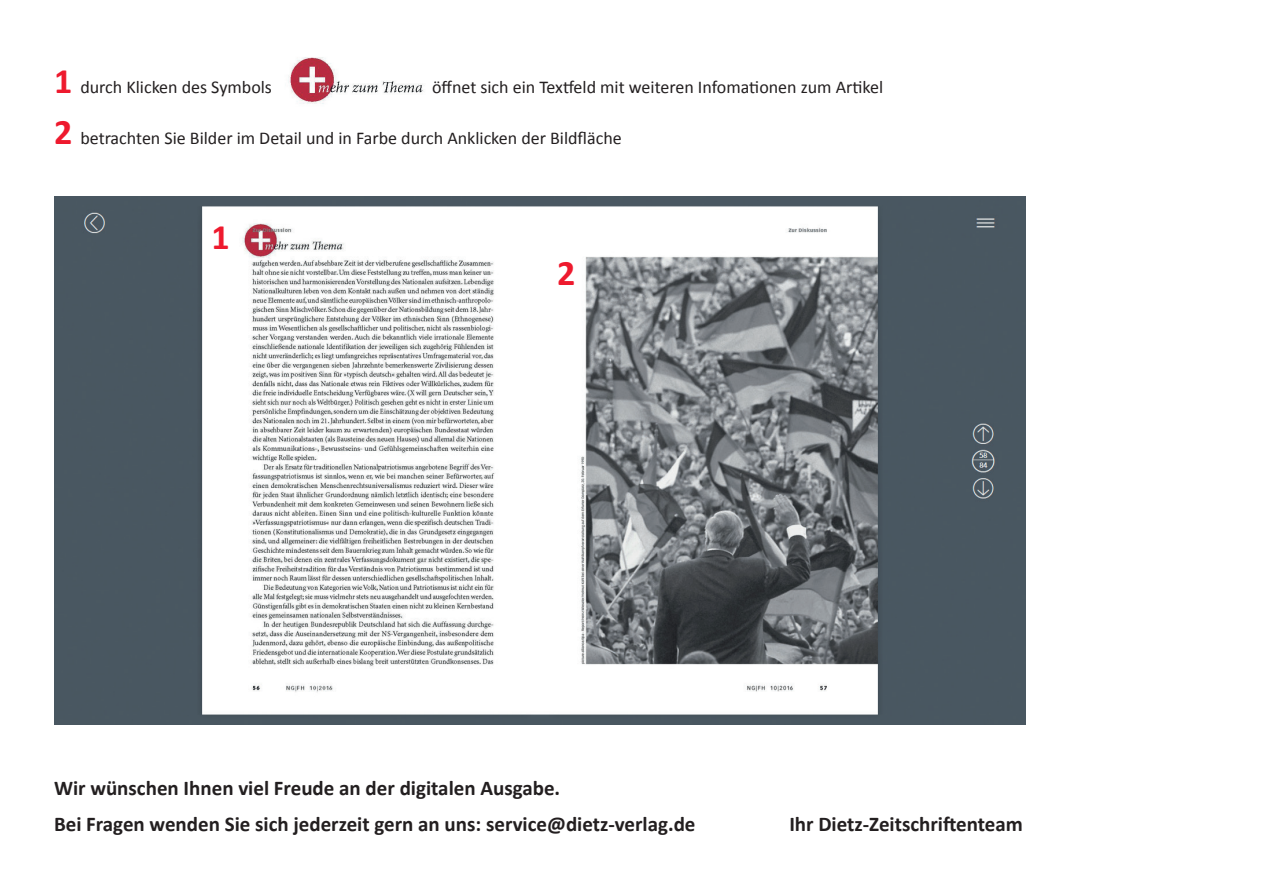
<style>
.page{position:relative;width:1263px;height:893px;background:#fff}
.page>*{position:absolute;margin:0;border:0;box-sizing:border-box;transform-origin:0 0}
.t1{font:700 36px "Calibri";color:#ee1a2e}
.t2{font:700 21px/36px "Calibri";color:#231f20}
.t3{font:18px "Calibri";color:#231f20}
.s1{font-weight:700;font-size:36px;color:#ee1a2e}
</style>
<div class="page">
<img style="left:54px;top:197px;width:972px;height:528px">
<img style="left:288px;top:57px;width:136px;height:47px">
<p class="t3" style="left:54px;top:76px;width:219px"><span class="s1">1</span> durch Klicken des Symbols</p>
<p class="t3" style="left:432px;top:76px;width:453px">öffnet sich ein Textfeld mit weiteren Infomationen zum Artikel</p>
<p class="t3" style="left:54px;top:127px;width:569px"><span class="s1">2</span> betrachten Sie Bilder im Detail und in Farbe durch Anklicken der Bildfläche</p>
<h1 class="t1" style="left:212px;top:214px;width:20px">1</h1>
<h1 class="t1" style="left:557px;top:250px;width:20px">2</h1>
<p class="t2" style="left:54px;top:770px;width:643px">Wir wünschen Ihnen viel Freude an der digitalen Ausgabe.<br>Bei Fragen wenden Sie sich jederzeit gern an uns: service@dietz-verlag.de</p>
<p class="t2" style="left:789px;top:806px;width:235px">Ihr Dietz-Zeitschriftenteam</p>
</div>
